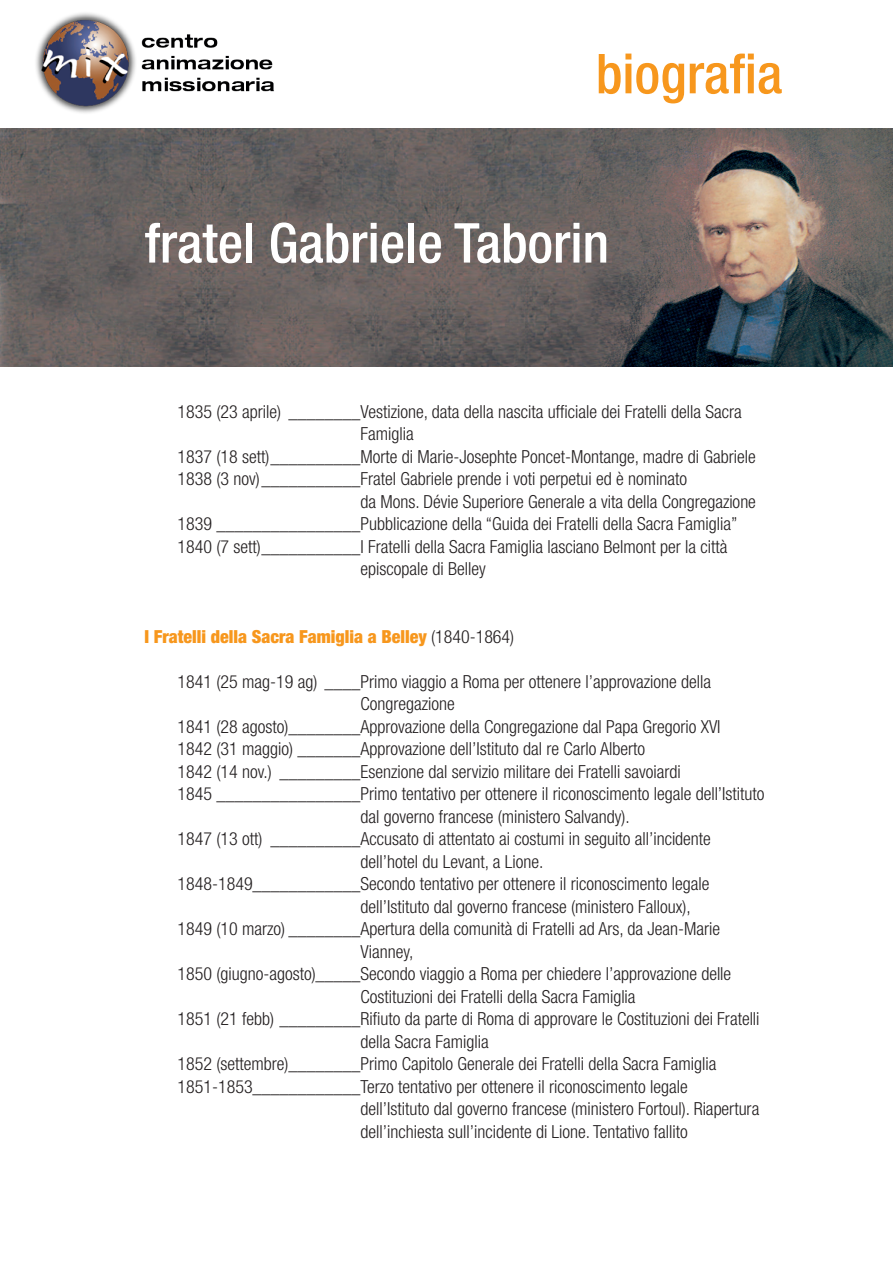
<style>
.page{position:relative;width:893px;height:1263px;background:#fff}
.page>*{position:absolute;margin:0;border:0;box-sizing:border-box;transform-origin:0 0}
.t1{font:500 condensed 55.05px "Helvetica Neue LT Std";color:#fff}
.t2{font:500 condensed 55.05px "Helvetica Neue LT Std";color:#f7971d}
.t3{font:300 condensed 18px "Helvetica Neue LT Std";color:#231f20}
.t4{font:900 condensed 18px "Helvetica Neue LT Std";color:#f7971d}
.s1{font-weight:300;color:#231f20}
</style>
<div class="page">
<img style="left:36px;top:13px;width:238px;height:100px">
<img style="left:0;top:129px;width:893px;height:238px">
<h1 class="t2" style="left:596px;top:41px;width:188px">biografia</h1>
<h1 class="t1" style="left:145px;top:210px;width:466px">fratel Gabriele Taborin</h1>
<p class="t3" style="left:178px;top:401px;width:566px">1835 (23 aprile) ________Vestizione, data della nascita ufficiale dei Fratelli della Sacra</p>
<p class="t3" style="left:361px;top:423px;width:55px">Famiglia</p>
<p class="t3" style="left:178px;top:446px;width:580px">1837 (18 sett)__________Morte di Marie-Josephte Poncet-Montange, madre di Gabriele</p>
<p class="t3" style="left:178px;top:468px;width:511px">1838 (3 nov)___________Fratel Gabriele prende i voti perpetui ed è nominato</p>
<p class="t3" style="left:361px;top:491px;width:397px">da Mons. Dévie Superiore Generale a vita della Congregazione</p>
<p class="t3" style="left:178px;top:513px;width:561px">1839 ________________Pubblicazione della “Guida dei Fratelli della Sacra Famiglia”</p>
<p class="t3" style="left:178px;top:536px;width:551px">1840 (7 sett)___________I Fratelli della Sacra Famiglia lasciano Belmont per la città</p>
<p class="t3" style="left:361px;top:558px;width:127px">episcopale di Belley</p>
<p class="t4" style="left:145px;top:625px;width:371px">I Fratelli della Sacra Famiglia a Belley <span class="s1">(1840-1864)</span></p>
<p class="t3" style="left:178px;top:671px;width:535px">1841 (25 mag-19 ag) ____Primo viaggio a Roma per ottenere l’approvazione della</p>
<p class="t3" style="left:361px;top:693px;width:96px">Congregazione</p>
<p class="t3" style="left:178px;top:716px;width:545px">1841 (28 agosto)________Approvazione della Congregazione dal Papa Gregorio XVI</p>
<p class="t3" style="left:178px;top:738px;width:469px">1842 (31 maggio) _______Approvazione dell’Istituto dal re Carlo Alberto</p>
<p class="t3" style="left:178px;top:761px;width:505px">1842 (14 nov.) _________Esenzione dal servizio militare dei Fratelli savoiardi</p>
<p class="t3" style="left:178px;top:783px;width:588px">1845 ________________Primo tentativo per ottenere il riconoscimento legale dell’Istituto</p>
<p class="t3" style="left:361px;top:806px;width:271px">dal governo francese (ministero Salvandy).</p>
<p class="t3" style="left:178px;top:828px;width:535px">1847 (13 ott) __________Accusato di attentato ai costumi in seguito all’incidente</p>
<p class="t3" style="left:361px;top:851px;width:184px">dell’hotel du Levant, a Lione.</p>
<p class="t3" style="left:178px;top:873px;width:533px">1848-1849____________Secondo tentativo per ottenere il riconoscimento legale</p>
<p class="t3" style="left:361px;top:896px;width:332px">dell’Istituto dal governo francese (ministero Falloux),</p>
<p class="t3" style="left:178px;top:918px;width:544px">1849 (10 marzo) ________Apertura della comunità di Fratelli ad Ars, da Jean-Marie</p>
<p class="t3" style="left:361px;top:941px;width:54px">Vianney,</p>
<p class="t3" style="left:178px;top:963px;width:555px">1850 (giugno-agosto)_____Secondo viaggio a Roma per chiedere l’approvazione delle</p>
<p class="t3" style="left:361px;top:986px;width:277px">Costituzioni dei Fratelli della Sacra Famiglia</p>
<p class="t3" style="left:178px;top:1008px;width:583px">1851 (21 febb) _________Rifiuto da parte di Roma di approvare le Costituzioni dei Fratelli</p>
<p class="t3" style="left:361px;top:1031px;width:130px">della Sacra Famiglia</p>
<p class="t3" style="left:178px;top:1053px;width:540px">1852 (settembre)________Primo Capitolo Generale dei Fratelli della Sacra Famiglia</p>
<p class="t3" style="left:178px;top:1076px;width:512px">1851-1853____________Terzo tentativo per ottenere il riconoscimento legale</p>
<p class="t3" style="left:361px;top:1098px;width:400px">dell’Istituto dal governo francese (ministero Fortoul). Riapertura</p>
<p class="t3" style="left:361px;top:1121px;width:329px">dell’inchiesta sull’incidente di Lione. Tentativo fallito</p>
</div>
